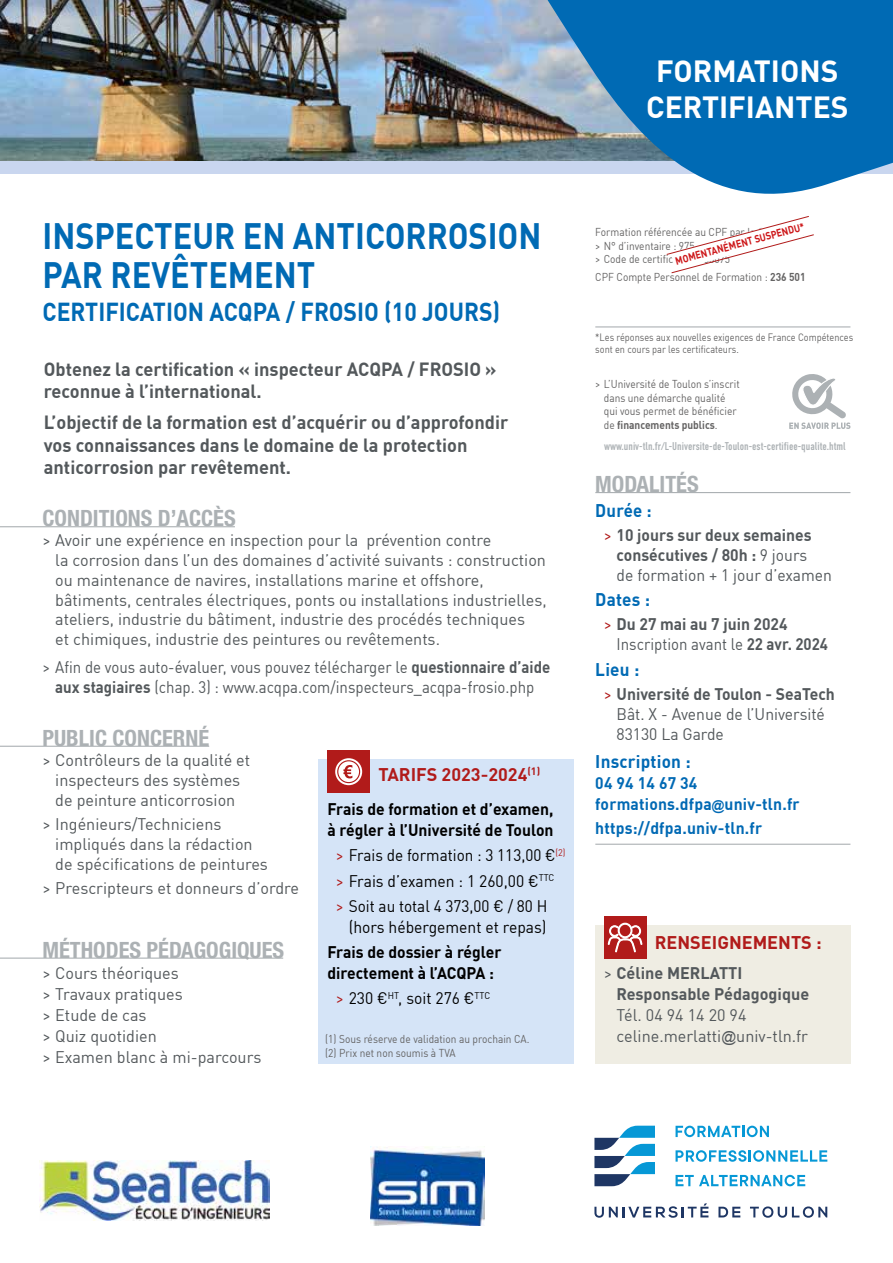
<style>
.page{position:relative;width:893px;height:1263px;background:#fff}
.page>*{position:absolute;margin:0;border:0;box-sizing:border-box;transform-origin:0 0}
.t1{font:700 36px/39px "DIN Offc";color:#006ab4;scale:.9 1}
.t2{font:700 30px/36px "DIN Offc";color:#fff;text-align:center}
.t3{font:700 25.5px "DIN Offc";color:#006ab4;scale:.9 1}
.t4{font:700 condensed 22.5px "Helvetica Neue LT Std";color:#acb1b4}
.t5{font:700 18.75px/22.5px "DIN Offc";color:#53585b}
.t6{font:700 18px "DIN Offc";color:#b11b1a}
.t7{font:700 18px "DIN Offc";letter-spacing:.01em;color:#0069b4;scale:.95 1}
.t8{font:700 18px "DIN Offc";letter-spacing:.01em;color:#006ab4;scale:.95 1}
.t9{font:700 18px "DIN Offc";letter-spacing:.01em;color:#006ab4;scale:.93 1}
.t10{font:16.5px/19.8px "DIN Offc";color:#53585b}
.t11{font:16.5px/19.8px "DIN Offc";color:#53585b;text-align:center;scale:.91 1}
.t12{font:700 16.5px/19.8px "DIN Offc";color:#53585b;scale:.95 1}
.t13{font:700 16.5px/21px "DIN Offc";color:#000;scale:.95 1}
.t14{font:16.5px/25.2px "DIN Offc";color:#000;scale:.93 1}
.t15{font:16.5px/19.8px "DIN Offc";color:#53585b;scale:.95 1}
.t16{font:700 16.5px/21px "DIN Offc";letter-spacing:.01em;color:#0069b4;scale:.95 1}
.t17{font:16.5px "DIN Offc";color:#000;scale:.95 1}
.t18{font:700 16.5px/21px "DIN Offc";color:#53585b}
.t19{font:11.25px/13.5px "DIN Offc";color:#646363;scale:.9 1}
.t20{font:11.25px "DIN Condensed";color:#acb1b4}
.t21{font:10.5px/12px "DIN Offc";color:#646363;scale:.87 1}
.t22{font:700 10.5px "DIN Offc";color:#cd1719;scale:.87 1}
.s1{font-weight:700}
.s2{color:#b11b1a}
.s3{font-weight:400;color:#b11b1a}
.s4{font-weight:400}
.s5{font-family:"Arial";font-size:13.5px}
.s6{font-family:"Arial";font-size:15px}
</style>
<div class="page">
<hr style="left:0;top:746px;width:209px;height:1px;background:#acb1b4">
<hr style="left:0;top:957px;width:283px;height:2px;background:#acb1b4">
<hr style="left:0;top:526px;width:235px;height:1px;background:#acb1b4">
<hr style="left:595px;top:492px;width:255px;height:1px;background:#acb1b4">
<hr style="left:595px;top:844px;width:255px;height:1px;background:#acb1b4">
<div style="left:319px;top:759px;width:255px;height:304px;background:#d5e4f7"></div>
<div style="left:327px;top:750px;width:43px;height:43px;background:#b11b1a"></div>
<svg style="left:335px;top:758px;width:27px;height:27px"></svg>
<hr style="left:595px;top:326px;width:255px;height:1px;background:#acb1b4">
<svg style="left:666px;top:220px;width:148px;height:54px"></svg>
<svg style="left:789px;top:374px;width:61px;height:55px"></svg>
<img style="left:0;top:0;width:509px;height:162px">
<div style="left:0;top:162px;width:893px;height:12px;background:#c9d6ef"></div>
<svg style="left:509px;top:0;width:384px;height:220px;fill:#006ab4"></svg>
<svg style="left:675px;top:1126px;width:94px;height:11px"></svg>
<svg style="left:675px;top:1150px;width:152px;height:12px"></svg>
<svg style="left:675px;top:1175px;width:130px;height:11px"></svg>
<svg style="left:594px;top:1203px;width:114px;height:15px"></svg>
<svg style="left:718px;top:1207px;width:22px;height:10px"></svg>
<svg style="left:750px;top:1206px;width:77px;height:12px"></svg>
<svg style="left:594px;top:1126px;width:61px;height:60px"></svg>
<img style="left:371px;top:1147px;width:113px;height:79px">
<img style="left:39px;top:1160px;width:231px;height:60px">
<div style="left:595px;top:925px;width:255px;height:138px;background:#efede3"></div>
<div style="left:604px;top:916px;width:42px;height:43px;background:#b11b1a"></div>
<svg style="left:608px;top:923px;width:34px;height:30px"></svg>
<h2 class="t2" style="left:646px;top:52px;width:204px">FORMATIONS<br>CERTIFIANTES</h2>
<h1 class="t1" style="left:43px;top:215px;width:556px">INSPECTEUR EN ANTICORROSION<br>PAR REVÊTEMENT</h1>
<h3 class="t3" style="left:43px;top:295px;width:510px">CERTIFICATION ACQPA / FROSIO (10 JOURS)</h3>
<p class="t5" style="left:44px;top:357px;width:454px">Obtenez la certification « inspecteur ACQPA / FROSIO » reconnue à l’international.</p>
<p class="t5" style="left:44px;top:410px;width:466px">L’objectif de la formation est d’acquérir ou d’approfondir vos connaissances dans le domaine de la protection anticorrosion par revêtement.</p>
<h3 class="t4" style="left:43px;top:505px;width:195px">CONDITIONS D’ACCÈS</h3>
<p class="t10" style="left:55px;top:530px;width:493px;text-indent:-13px">&gt; Avoir une expérience en inspection pour la prévention contre<br>la corrosion dans l’un des domaines d’activité suivants : construction ou maintenance de navires, installations marine et offshore, bâtiments, centrales électriques, ponts ou installations industrielles, ateliers, industrie du bâtiment, industrie des procédés techniques<br>et chimiques, industrie des peintures ou revêtements.</p>
<p class="t11" style="left:43px;top:657px;width:559px">&gt; Afin de vous auto-évaluer, vous pouvez télécharger le <span class="s1">questionnaire d’aide aux stagiaires</span> (chap. 3) : www.acqpa.com/inspecteurs_acqpa-frosio.php</p>
<h3 class="t4" style="left:43px;top:725px;width:168px">PUBLIC CONCERNÉ</h3>
<p class="t10" style="left:43px;top:750px;width:209px;text-align:center">&gt; Contrôleurs de la qualité et inspecteurs des systèmes<br>de peinture anticorrosion</p>
<p class="t10" style="left:55px;top:814px;width:214px;text-indent:-13px">&gt; Ingénieurs/Techniciens impliqués dans la rédaction de spécifications de peintures</p>
<p class="t10" style="left:43px;top:877px;width:258px">&gt; Prescripteurs et donneurs d’ordre</p>
<p class="t6" style="left:378px;top:763px;width:163px">TARIFS 2023-2024<sup>(1)</sup></p>
<p class="t13" style="left:327px;top:798px;width:239px">Frais de formation et d’examen, à régler à l’Université de Toulon</p>
<p class="t14" style="left:336px;top:842px;width:248px"><span class="s2">&gt;</span> Frais de formation : 3 113,00 €<sup>(2) </sup><span class="s2">&gt;</span> Frais d’examen : 1 260,00 €<sup>TTC </sup><span class="s2">&gt;</span> Soit au total 4 373,00 € / 80 H</p>
<p class="t17" style="left:349px;top:916px;width:210px">(hors hébergement et repas)</p>
<p class="t13" style="left:327px;top:941px;width:185px">Frais de dossier à régler directement à l’ACQPA :</p>
<p class="t17" style="left:336px;top:988px;width:164px"><span class="s2">&gt;</span> 230 €<sup>HT</sup>, soit 276 €<sup>TTC</sup></p>
<h3 class="t4" style="left:43px;top:936px;width:243px">MÉTHODES PÉDAGOGIQUES</h3>
<p class="t10" style="left:43px;top:962px;width:220px;line-height:21px">&gt; Cours théoriques<br>&gt; Travaux pratiques<br>&gt; Etude de cas<br>&gt; Quiz quotidien<br>&gt; Examen blanc à mi-parcours</p>
<p class="t19" style="left:325px;top:1032px;width:228px">(1) Sous réserve de validation au prochain CA. (2) Prix net non soumis à TVA</p>
<p class="t22" style="left:674px;top:254px;width:155px;rotate:-15deg">MOMENTANÉMENT SUSPENDU*</p>
<p class="t19" style="left:595px;top:225px;width:234px">Formation référencée au CPF par le COPANEF. &gt; N° d’inventaire : 975<br>&gt; Code de certification : 85075</p>
<p class="t19" style="left:595px;top:270px;width:235px">CPF Compte Personnel de Formation : <span class="s1">236 501</span></p>
<p class="t21" style="left:595px;top:331px;width:298px">*Les réponses aux nouvelles exigences de France Compétences sont en cours par les certificateurs.</p>
<p class="t19" style="left:604px;top:377px;width:153px;text-indent:-9px">&gt; L’Université de Toulon s’inscrit dans une démarche qualité qui vous permet de bénéficier de <span class="s1">financements publics</span>.</p>
<p class="t20" style="left:604px;top:440px;width:243px">www.univ-tln.fr/L-Universite-de-Toulon-est-certifiee-qualite.html</p>
<h3 class="t4" style="left:595px;top:471px;width:105px">MODALITÉS</h3>
<p class="t9" style="left:595px;top:499px;width:62px">Durée :</p>
<p class="t12" style="left:617px;top:524px;width:228px;text-indent:-13px"><span class="s3">&gt;</span> 10 jours sur deux semaines consécutives / 80h : <span class="s4">9 jours<br>de formation + 1 jour d’examen</span></p>
<p class="t8" style="left:595px;top:588px;width:59px">Dates :</p>
<p class="t12" style="left:617px;top:614px;width:224px;text-indent:-13px"><span class="s3">&gt;</span> Du 27 mai au 7 juin 2024<br><span class="s4">Inscription avant le</span> 22 avr. 2024</p>
<p class="t8" style="left:595px;top:658px;width:48px">Lieu :</p>
<p class="t15" style="left:617px;top:684px;width:231px;text-indent:-13px"><span class="s2">&gt;</span> <span class="s1">Université de Toulon - SeaTech<br></span>Bât. X - Avenue de l’Université<br>83130 La Garde</p>
<p class="t7" style="left:595px;top:750px;width:102px">Inscription :</p>
<p class="t16" style="left:595px;top:772px;width:217px">04 94 14 67 34 formations.dfpa<span class="s5">@</span>univ-tln.fr</p>
<p class="t16" style="left:595px;top:817px;width:177px">https://dfpa.univ-tln.fr</p>
<p class="t6" style="left:655px;top:931px;width:168px">RENSEIGNEMENTS :</p>
<p class="t18" style="left:617px;top:962px;width:194px;text-indent:-13px"><span class="s4">&gt;</span> Céline MERLATTI<br>Responsable Pédagogique</p>
<p class="t10" style="left:617px;top:1004px;width:193px;line-height:21px">Tél. 04 94 14 20 94 celine.merlatti<span class="s6">@</span>univ-tln.fr</p>
</div>
